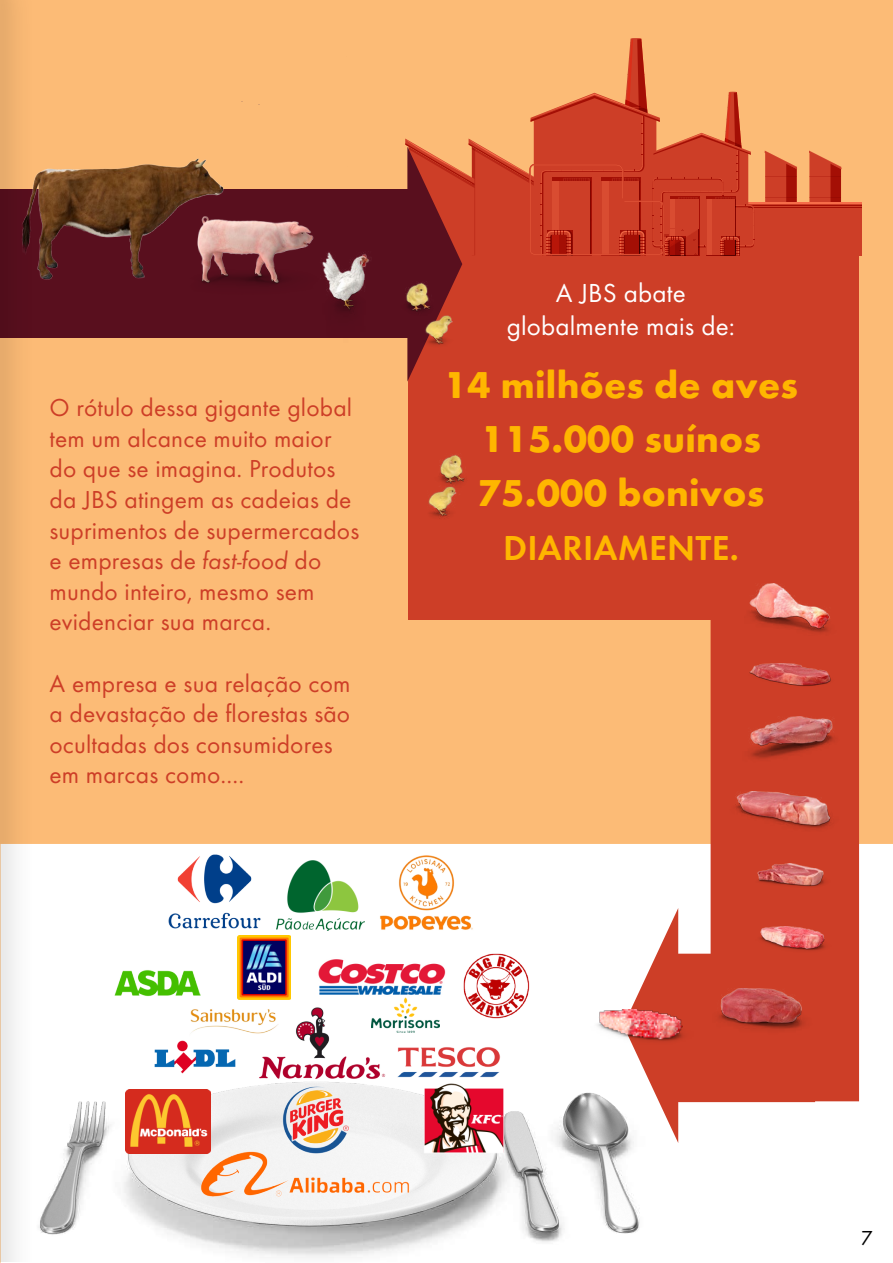
<style>
.page{position:relative;width:893px;height:1263px;background:#fcbb76}
.page>*{position:absolute;margin:0;border:0;box-sizing:border-box;transform-origin:0 0}
.t1{font:700 38.85px/54.2px "Futura Round";letter-spacing:.005em;color:#ffb600;text-align:center}
.t2{font:600 36px "Futura Round";letter-spacing:.005em;color:#ffb600}
.t3{font:27px/32.4px "Futura Round";letter-spacing:.005em;color:#fff;text-align:center}
.t4{font:25.5px/30.6px "Futura Round";letter-spacing:.005em;color:#cd3e27}
.t5{font:21px "Futura Round";color:#000}
.s1{font-style:italic}
</style>
<div class="page">
<div style="left:726px;top:844px;width:167px;height:419px;background:#fff"></div>
<img style="left:38px;top:158px;width:203px;height:180px">
<div style="left:38px;top:279px;width:75px;height:59px;background:#590f1e"></div>
<svg style="left:623px;top:619px;width:236px;height:524px;fill:#cd3e27"></svg>
<div style="left:408px;top:255px;width:451px;height:364px;background:#cd3e27"></div>
<svg style="left:765px;top:151px;width:32px;height:51px"></svg>
<svg style="left:809px;top:151px;width:32px;height:51px"></svg>
<div style="left:744px;top:202px;width:118px;height:53px;background:#cd3e27"></div>
<svg style="left:754px;top:202px;width:108px;height:1px"></svg>
<img style="left:0;top:778px;width:726px;height:485px">
<img style="left:586px;top:1009px;width:113px;height:38px">
<img style="left:311px;top:938px;width:138px;height:78px">
<img style="left:401px;top:1083px;width:125px;height:70px">
<img style="left:154px;top:1034px;width:83px;height:46px">
<img style="left:126px;top:1089px;width:84px;height:64px">
<img style="left:276px;top:859px;width:89px;height:72px">
<img style="left:190px;top:998px;width:55px;height:49px">
<img style="left:398px;top:1047px;width:103px;height:30px">
<img style="left:398px;top:998px;width:42px;height:35px">
<img style="left:238px;top:936px;width:53px;height:64px">
<img style="left:199px;top:1115px;width:211px;height:118px">
<img style="left:114px;top:959px;width:87px;height:48px">
<img style="left:283px;top:1094px;width:66px;height:59px">
<img style="left:163px;top:853px;width:104px;height:78px">
<img style="left:245px;top:991px;width:153px;height:103px">
<img style="left:462px;top:951px;width:68px;height:68px">
<svg style="left:241px;top:38px;width:513px;height:344px"></svg>
<img style="left:182px;top:175px;width:147px;height:147px">
<img style="left:440px;top:455px;width:25px;height:25px">
<img style="left:285px;top:223px;width:120px;height:120px">
<img style="left:428px;top:480px;width:36px;height:39px">
<img style="left:390px;top:264px;width:54px;height:54px">
<img style="left:418px;top:308px;width:43px;height:41px">
<img style="left:743px;top:663px;width:96px;height:26px">
<img style="left:737px;top:716px;width:111px;height:47px">
<img style="left:713px;top:792px;width:142px;height:49px">
<img style="left:741px;top:863px;width:98px;height:31px">
<img style="left:752px;top:926px;width:84px;height:29px">
<img style="left:704px;top:988px;width:121px;height:56px">
<img style="left:739px;top:584px;width:100px;height:53px">
<img style="left:0;top:0;width:38px;height:1262px">
<p class="t4" style="left:50px;top:391px;width:311px">O rótulo dessa gigante global tem um alcance muito maior do que se imagina. Produtos da JBS atingem as cadeias de suprimentos de supermercados e empresas de <span class="s1">fast-food</span> do mundo inteiro, mesmo sem evidenciar sua marca.</p>
<p class="t4" style="left:50px;top:666px;width:303px">A empresa e sua relação com a devastação de florestas são ocultadas dos consumidores em marcas como....</p>
<p class="t3" style="left:507px;top:275px;width:230px">A JBS abate globalmente mais de:</p>
<h1 class="t1" style="left:444px;top:355px;width:356px">14 milhões de aves<br>115.000 suínos<br>75.000 bonivos</h1>
<h2 class="t2" style="left:503px;top:521px;width:237px">DIARIAMENTE.</h2>
<p class="t5" style="left:861px;top:1223px;width:13px">7</p>
</div>
